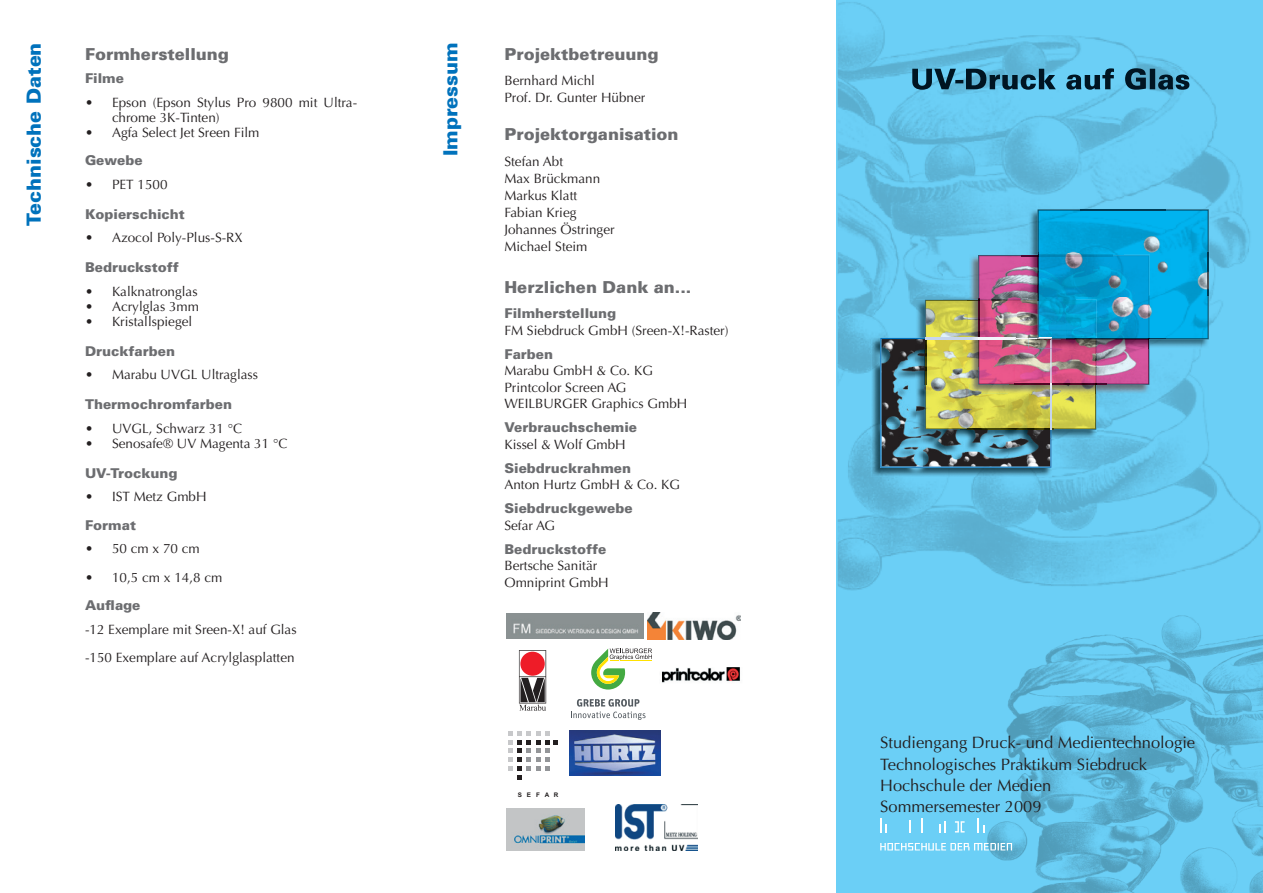
<style>
.page{position:relative;width:1263px;height:893px;background:#fff}
.page>*{position:absolute;margin:0;border:0;box-sizing:border-box;transform-origin:0 0}
.t1{font:900 19.5px "Univers";color:#0072bc}
.t2{font:16.5px/21.3px "Optima";color:#231f20}
.t3{font:900 16.5px "Univers";color:#6c6d70}
.t4{font:13.5px/17px "Optima";color:#231f20}
.t5{font:900 13.5px "Univers";color:#6c6d70}
.t6{font:700 6.3px "Arial";letter-spacing:.77em;color:#231f20}
</style>
<div class="page">
<div style="left:836px;top:0;width:427px;height:893px;background:#6bcff6"></div>
<img style="left:986px;top:615px;width:277px;height:278px">
<img style="left:662px;top:667px;width:78px;height:16px">
<img style="left:570px;top:730px;width:91px;height:45px">
<img style="left:648px;top:613px;width:92px;height:27px">
<svg style="left:571px;top:699px;width:74px;height:21px"></svg>
<svg style="left:591px;top:648px;width:61px;height:41px"></svg>
<hr style="left:621px;top:660px;width:31px;height:1px;background:#ffe101">
<svg style="left:519px;top:650px;width:27px;height:61px"></svg>
<img style="left:506px;top:613px;width:137px;height:26px">
<svg style="left:508px;top:731px;width:50px;height:49px"></svg>
<img style="left:506px;top:809px;width:78px;height:41px">
<img style="left:615px;top:805px;width:82px;height:45px">
<img style="left:838px;top:2px;width:412px;height:257px">
<img style="left:838px;top:259px;width:106px;height:104px">
<img style="left:944px;top:261px;width:25px;height:38px">
<img style="left:1157px;top:259px;width:104px;height:319px">
<img style="left:1104px;top:394px;width:53px;height:191px">
<img style="left:838px;top:363px;width:53px;height:227px">
<img style="left:1051px;top:394px;width:53px;height:192px">
<img style="left:891px;top:477px;width:160px;height:146px">
<img style="left:912px;top:68px;width:277px;height:22px">
<img style="left:871px;top:337px;width:181px;height:140px">
<img style="left:916px;top:299px;width:181px;height:140px">
<img style="left:925px;top:300px;width:171px;height:130px">
<img style="left:1056px;top:394px;width:39px;height:35px">
<img style="left:969px;top:255px;width:181px;height:139px">
<img style="left:969px;top:301px;width:126px;height:93px">
<img style="left:978px;top:255px;width:171px;height:130px">
<img style="left:978px;top:300px;width:118px;height:85px">
<img style="left:1106px;top:348px;width:43px;height:36px">
<svg style="left:968px;top:298px;width:12px;height:3px"></svg>
<svg style="left:1095px;top:384px;width:11px;height:10px"></svg>
<img style="left:1028px;top:209px;width:181px;height:139px">
<img style="left:1028px;top:257px;width:120px;height:91px">
<img style="left:1037px;top:209px;width:172px;height:130px">
<img style="left:1111px;top:339px;width:37px;height:1px">
<img style="left:1037px;top:255px;width:112px;height:84px">
<img style="left:1038px;top:210px;width:43px;height:43px">
<img style="left:1080px;top:210px;width:86px;height:1px">
<img style="left:1166px;top:210px;width:42px;height:43px">
<img style="left:1166px;top:296px;width:42px;height:43px">
<img style="left:1038px;top:257px;width:1px;height:40px">
<img style="left:880px;top:337px;width:176px;height:131px">
<svg style="left:1018px;top:297px;width:50px;height:4px"></svg>
<svg style="left:1066px;top:338px;width:45px;height:10px"></svg>
<svg style="left:1021px;top:253px;width:18px;height:4px"></svg>
<svg style="left:1148px;top:338px;width:18px;height:10px"></svg>
<svg style="left:880px;top:818px;width:6px;height:14px"></svg>
<svg style="left:921px;top:818px;width:2px;height:14px"></svg>
<svg style="left:909px;top:820px;width:1px;height:12px"></svg>
<svg style="left:940px;top:821px;width:5px;height:11px"></svg>
<svg style="left:977px;top:818px;width:1px;height:14px"></svg>
<svg style="left:955px;top:821px;width:9px;height:11px"></svg>
<svg style="left:880px;top:843px;width:132px;height:7px"></svg>
<h1 class="t1" style="left:22px;top:226px;width:185px;rotate:-90deg">Technische Daten</h1>
<h1 class="t1" style="left:438px;top:156px;width:115px;rotate:-90deg">Impressum</h1>
<p class="t3" style="left:85px;top:43px;width:145px">Formherstellung</p>
<p class="t5" style="left:85px;top:70px;width:40px">Filme</p>
<p class="t4" style="left:112px;top:95px;width:247px;line-height:15px;text-indent:-27px">• Epson (Epson Stylus Pro 9800 mit Ultra&shy;chrome 3K-Tinten)</p>
<p class="t4" style="left:85px;top:124px;width:176px">• Agfa Select Jet Sreen Film</p>
<p class="t5" style="left:85px;top:152px;width:59px">Gewebe</p>
<p class="t4" style="left:85px;top:176px;width:84px">• PET 1500</p>
<p class="t5" style="left:85px;top:205px;width:101px">Kopierschicht</p>
<p class="t4" style="left:85px;top:229px;width:159px">• Azocol Poly-Plus-S-RX</p>
<p class="t5" style="left:85px;top:259px;width:95px">Bedruckstoff</p>
<p class="t4" style="left:85px;top:283px;width:114px">• Kalknatronglas</p>
<p class="t4" style="left:85px;top:298px;width:116px">• Acrylglas 3mm</p>
<p class="t4" style="left:85px;top:313px;width:109px">• Kristallspiegel</p>
<p class="t5" style="left:85px;top:342px;width:91px">Druckfarben</p>
<p class="t4" style="left:85px;top:366px;width:174px">• Marabu UVGL Ultraglass</p>
<p class="t5" style="left:85px;top:396px;width:149px">Thermochromfarben</p>
<p class="t4" style="left:85px;top:420px;width:159px">• UVGL, Schwarz 31 °C</p>
<p class="t4" style="left:85px;top:435px;width:204px">• Senosafe® UV Magenta 31 °C</p>
<p class="t5" style="left:85px;top:464px;width:94px">UV-Trockung</p>
<p class="t4" style="left:85px;top:488px;width:123px">• IST Metz GmbH</p>
<p class="t5" style="left:85px;top:516px;width:52px">Format</p>
<p class="t4" style="left:85px;top:540px;width:116px">• 50 cm x 70 cm</p>
<p class="t4" style="left:85px;top:569px;width:139px">• 10,5 cm x 14,8 cm</p>
<p class="t5" style="left:85px;top:597px;width:57px">Auflage</p>
<p class="t4" style="left:85px;top:615px;width:213px;line-height:28.5px">-12 Exemplare mit Sreen-X! auf Glas -150 Exemplare auf Acrylglasplatten</p>
<p class="t3" style="left:504px;top:43px;width:155px">Projektbetreuung</p>
<p class="t4" style="left:504px;top:72px;width:142px">Bernhard Michl<br>Prof. Dr. Gunter Hübner</p>
<p class="t3" style="left:504px;top:124px;width:176px">Projektorganisation</p>
<p class="t4" style="left:504px;top:153px;width:112px">Stefan Abt<br>Max Brückmann<br>Markus Klatt<br>Fabian Krieg<br>Johannes Östringer<br>Michael Steim</p>
<p class="t3" style="left:504px;top:277px;width:188px">Herzlichen Dank an...</p>
<p class="t5" style="left:504px;top:305px;width:113px">Filmherstellung</p>
<p class="t4" style="left:504px;top:322px;width:226px">FM Siebdruck GmbH (Sreen-X!-Raster)</p>
<p class="t5" style="left:504px;top:346px;width:50px">Farben</p>
<p class="t4" style="left:504px;top:363px;width:184px;line-height:16.5px">Marabu GmbH &amp; Co. KG<br>Printcolor Screen AG<br>WEILBURGER Graphics GmbH</p>
<p class="t5" style="left:504px;top:419px;width:134px">Verbrauchschemie</p>
<p class="t4" style="left:504px;top:436px;width:123px">Kissel &amp; Wolf GmbH</p>
<p class="t5" style="left:504px;top:460px;width:128px">Siebdruckrahmen</p>
<p class="t4" style="left:504px;top:477px;width:177px">Anton Hurtz GmbH &amp; Co. KG</p>
<p class="t5" style="left:504px;top:500px;width:130px">Siebdruckgewebe</p>
<p class="t4" style="left:504px;top:517px;width:52px">Sefar AG</p>
<p class="t5" style="left:504px;top:541px;width:103px">Bedruckstoffe</p>
<p class="t4" style="left:504px;top:558px;width:106px;line-height:16.5px">Bertsche Sanitär<br>Omniprint GmbH</p>
<p class="t6" style="left:518px;top:791px;width:42px">SEFAR</p>
<p class="t2" style="left:880px;top:732px;width:316px">Studiengang Druck- und Medientechnologie<br>Technologisches Praktikum Siebdruck<br>Hochschule der Medien<br>Sommersemester 2009</p>
</div>
